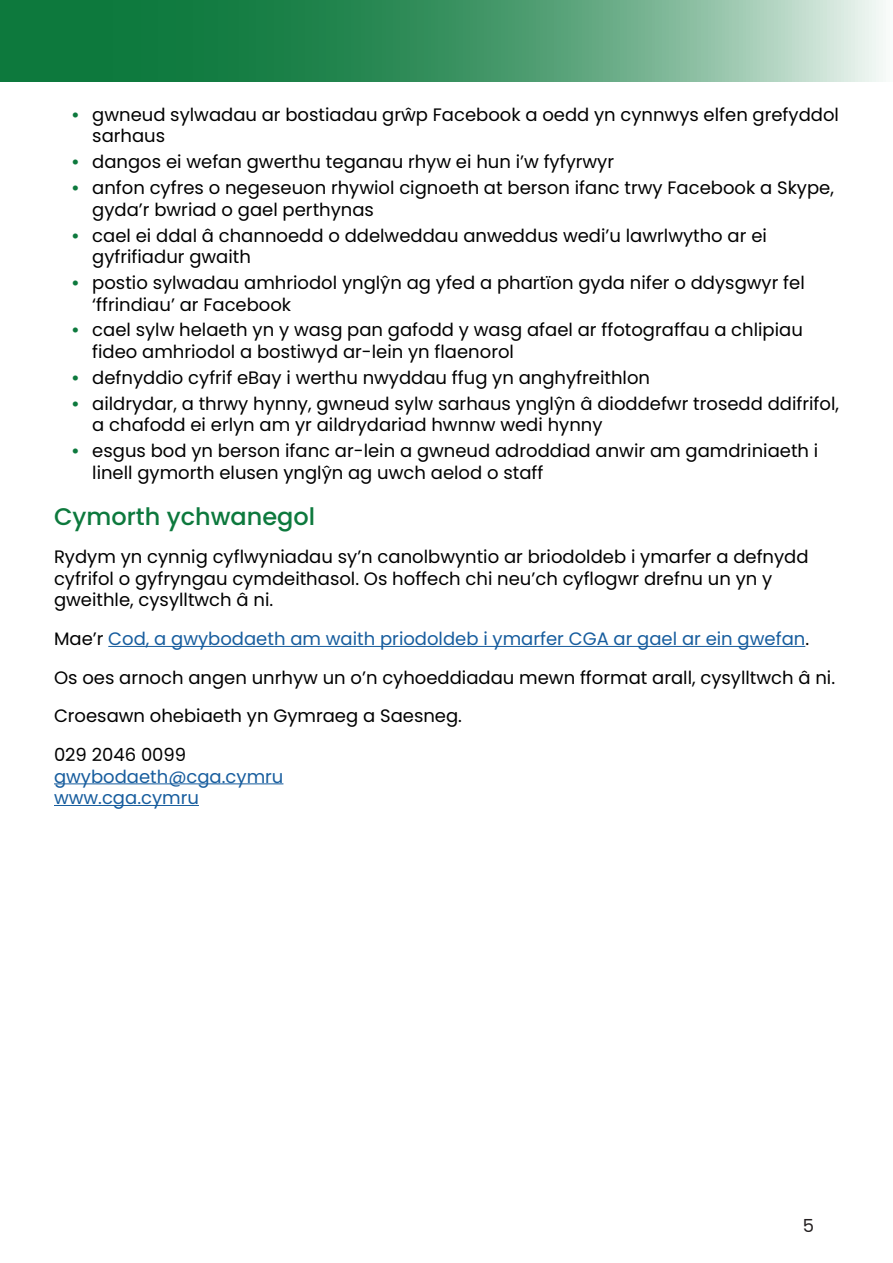
<style>
.page{position:relative;width:893px;height:1263px;background:#fff}
.page>*{position:absolute;margin:0;border:0;box-sizing:border-box;transform-origin:0 0}
.EWC_body{font:500 24px "Poppins";color:#0d793d}
.EWC_body-2{font:18px/21.6px "Poppins";color:#000}
.EWC_body-3{font:18px/21.6px "Poppins";color:#175d9e}
.t1{font:18px "Poppins";color:#231f20}
.s1{font-weight:600;color:#0d793d}
.s2{color:#000}
</style>
<div class="page">
<svg style="left:0;top:0;width:883px;height:81px;background:#4f9d71"></svg>
<hr style="left:108px;top:646px;width:697px;height:1px;background:#175d9e">
<hr style="left:54px;top:783px;width:229px;height:1px;background:#175d9e">
<hr style="left:54px;top:805px;width:145px;height:1px;background:#175d9e">
<p class="EWC_body-2" style="left:92px;top:104px;width:748px;text-indent:-21px"><span class="s1">•</span> gwneud sylwadau ar bostiadau grŵp Facebook a oedd yn cynnwys elfen grefyddol sarhaus</p>
<p class="EWC_body-2" style="left:71px;top:151px;width:545px"><span class="s1">•</span> dangos ei wefan gwerthu teganau rhyw ei hun i’w fyfyrwyr</p>
<p class="EWC_body-2" style="left:92px;top:177px;width:743px;text-indent:-21px"><span class="s1">•</span> anfon cyfres o negeseuon rhywiol cignoeth at berson ifanc trwy Facebook a Skype, gyda’r bwriad o gael perthynas</p>
<p class="EWC_body-2" style="left:92px;top:225px;width:676px;text-indent:-21px"><span class="s1">•</span> cael ei ddal â channoedd o ddelweddau anweddus wedi’u lawrlwytho ar ei gyfrifiadur gwaith</p>
<p class="EWC_body-2" style="left:92px;top:272px;width:714px;text-indent:-21px"><span class="s1">•</span> postio sylwadau amhriodol ynglŷn ag yfed a phartïon gyda nifer o ddysgwyr fel ‘ffrindiau’ ar Facebook</p>
<p class="EWC_body-2" style="left:92px;top:319px;width:712px;text-indent:-21px"><span class="s1">•</span> cael sylw helaeth yn y wasg pan gafodd y wasg afael ar ffotograffau a chlipiau fideo amhriodol a bostiwyd ar-lein yn flaenorol</p>
<p class="EWC_body-2" style="left:71px;top:367px;width:580px"><span class="s1">•</span> defnyddio cyfrif eBay i werthu nwyddau ffug yn anghyfreithlon</p>
<p class="EWC_body-2" style="left:92px;top:393px;width:748px;text-indent:-21px"><span class="s1">•</span> aildrydar, a thrwy hynny, gwneud sylw sarhaus ynglŷn â dioddefwr trosedd ddifrifol, a chafodd ei erlyn am yr aildrydariad hwnnw wedi hynny</p>
<p class="EWC_body-2" style="left:92px;top:440px;width:727px;text-indent:-21px"><span class="s1">•</span> esgus bod yn berson ifanc ar-lein a gwneud adroddiad anwir am gamdriniaeth i linell gymorth elusen ynglŷn ag uwch aelod o staff</p>
<p class="EWC_body" style="left:54px;top:502px;width:263px">Cymorth ychwanegol</p>
<p class="EWC_body-2" style="left:54px;top:546px;width:756px">Rydym yn cynnig cyflwyniadau sy’n canolbwyntio ar briodoldeb i ymarfer a defnydd cyfrifol o gyfryngau cymdeithasol. Os hoffech chi neu’ch cyflogwr drefnu un yn y gweithle, cysylltwch â ni.</p>
<p class="EWC_body-3" style="left:54px;top:628px;width:757px"><span class="s2">Mae’r</span> Cod, a gwybodaeth am waith priodoldeb i ymarfer CGA ar gael ar ein gwefan<span class="s2">.</span></p>
<p class="EWC_body-2" style="left:54px;top:667px;width:783px">Os oes arnoch angen unrhyw un o’n cyhoeddiadau mewn fformat arall, cysylltwch â ni.</p>
<p class="EWC_body-2" style="left:54px;top:705px;width:409px">Croesawn ohebiaeth yn Gymraeg a Saesneg.</p>
<p class="EWC_body-3" style="left:54px;top:744px;width:231px"><span class="s2">029 2046 0099 </span>gwybodaeth@cga.cymru www.cga.cymru</p>
<p class="t1" style="left:803px;top:1215px;width:13px">5</p>
</div>
